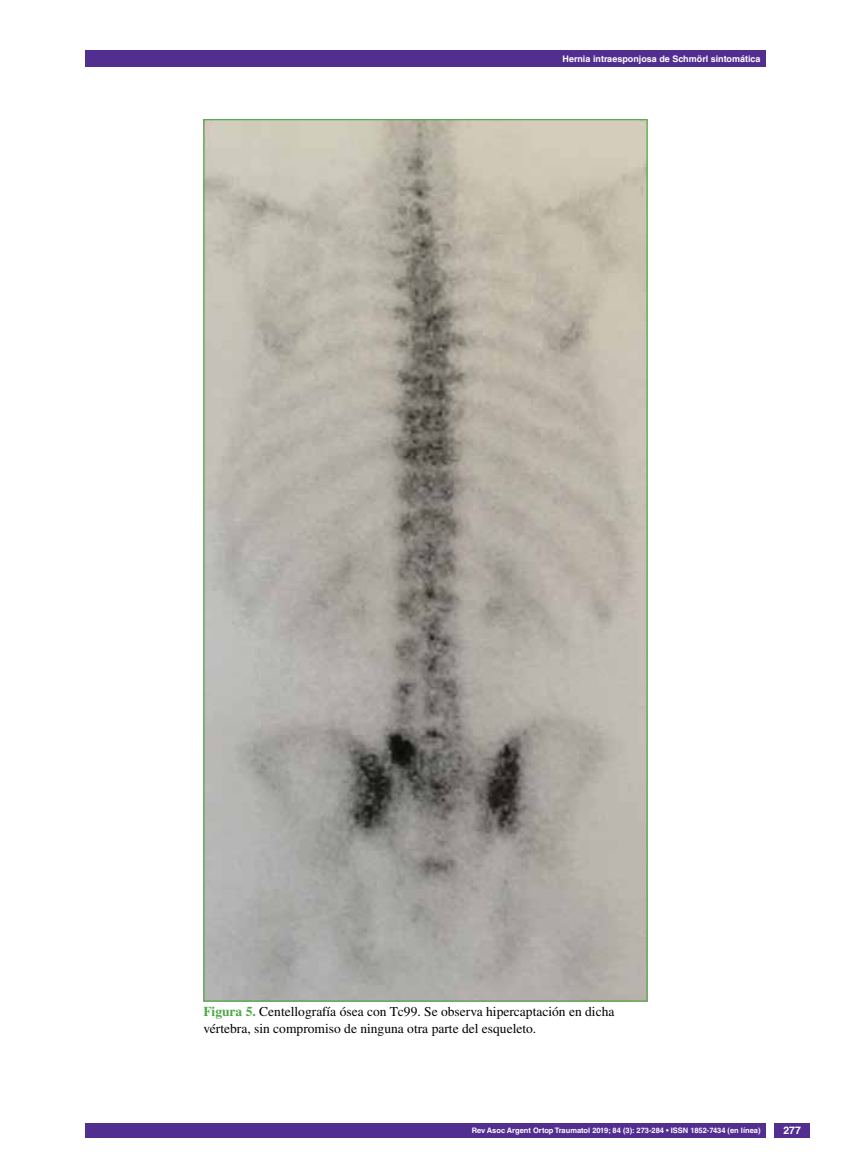
<style>
.page{position:relative;width:851px;height:1170px;background:#fff}
.page>*{position:absolute;margin:0;border:0;box-sizing:border-box;transform-origin:0 0}
.t1{font:13.5px/16.2px "Times LT Std";color:#000}
.t2{font:700 10.5px "Helvetica LT Std";color:#fff}
.t3{font:700 9px "Helvetica LT Std";color:#fff}
.t4{font:700 7.5px "Helvetica LT Std";color:#fff}
.s1{font-weight:700;color:#49a942}
</style>
<div class="page">
<div style="left:85px;top:50px;width:680px;height:17px;background:#522e91"></div>
<div style="left:85px;top:1123px;width:680px;height:14px;background:#522e91"></div>
<div style="left:774px;top:1123px;width:35px;height:14px;background:#522e91"></div>
<img style="left:205px;top:121px;width:440px;height:878px">
<p class="t3" style="left:562px;top:53px;width:199px">Hernia intraesponjosa de Schmörl sintomática</p>
<p class="t1" style="left:203px;top:1003px;width:412px"><span class="s1">Figura 5.</span> Centellografía ósea con Tc99. Se observa hipercaptación en dicha vértebra, sin compromiso de ninguna otra parte del esqueleto.</p>
<p class="t4" style="left:471px;top:1125px;width:290px">Rev Asoc Argent Ortop Traumatol 2019; 84 (3): 273-284 • ISSN 1852-7434 (en línea)</p>
<p class="t2" style="left:783px;top:1124px;width:19px">277</p>
</div>
